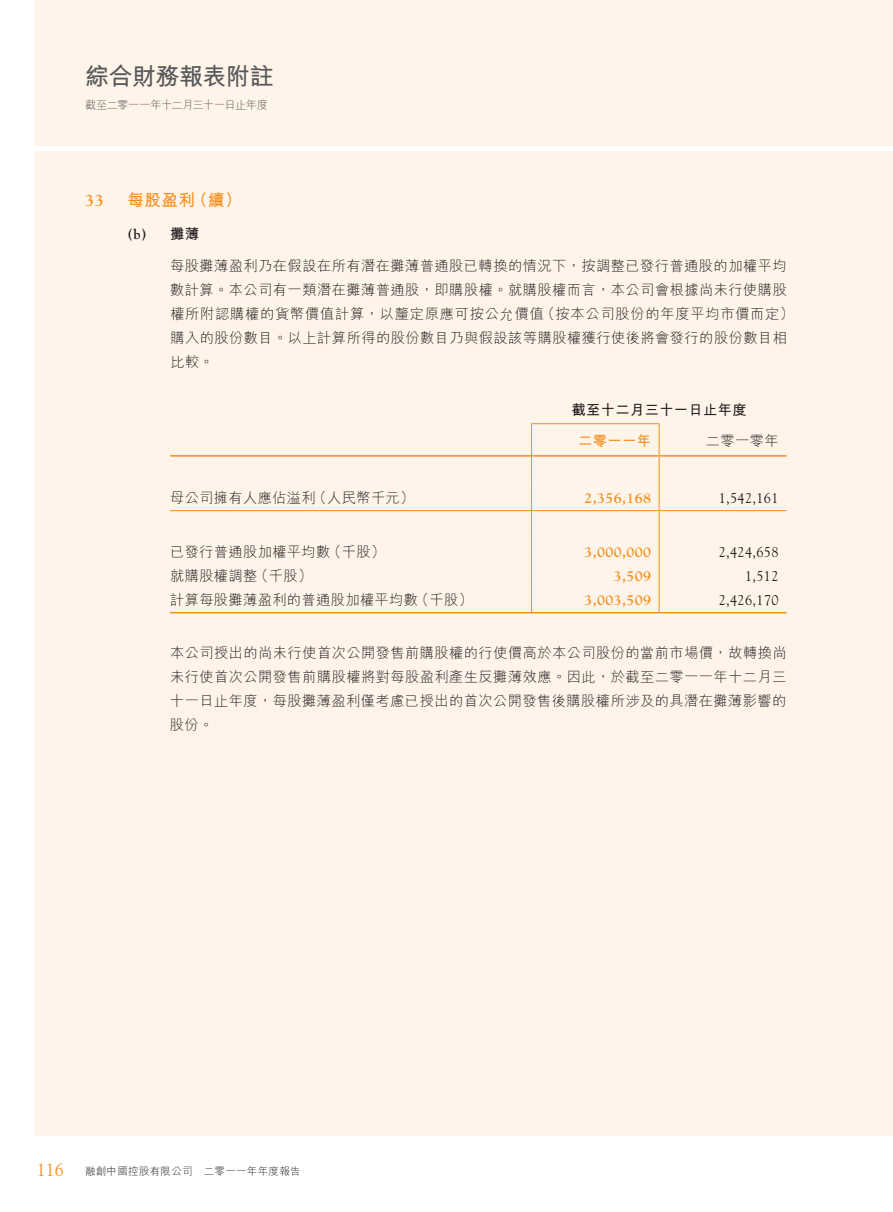
<style>
.page{position:relative;width:893px;height:1212px;background:#fff}
.page>*{position:absolute;margin:0;border:0;box-sizing:border-box;transform-origin:0 0}
.t1{font:700 24px "M Hei HK";letter-spacing:-.02em;color:#57585a}
.t2{font:700 16.5px "M Hei HK";color:#f68e1e}
.t3{font:700 16.5px "Goudy Std";color:#f68e1e}
.t4{font:300 14.25px/24px "M Hei HK";letter-spacing:.03em;color:#231f20}
.t5{font:700 14.25px "Goudy Std";letter-spacing:.03em;color:#f68e1e}
.t6{font:14.25px "Goudy Std";letter-spacing:.025em;color:#231f20}
.t7{font:700 14.25px "M Hei HK";letter-spacing:.03em;color:#231f20}
.t8{font:700 14.25px "Goudy Std";color:#231f20}
.t9{font:700 14.25px "M Hei HK";letter-spacing:.03em;color:#f68e1e}
.t10{font:300 11.25px "M Hei HK";letter-spacing:-.05em;color:#57585a}
.t11{font:300 10.5px "M Hei HK";letter-spacing:.03em;color:#231f20}
.s1{font-family:"M Hei HK"}
.s2{font-family:"Goudy Std";font-weight:400;font-size:18px;color:#f68e1e}
</style>
<div class="page">
<div style="left:34px;top:0;width:859px;height:1135px;background:#fef4e9"></div>
<hr style="left:34px;top:147px;width:859px;height:4px;background:#fff">
<hr style="left:531px;top:423px;width:128px;height:1px;background:#f68e1e">
<svg style="left:531px;top:424px;width:1px;height:189px"></svg>
<svg style="left:659px;top:424px;width:1px;height:188px"></svg>
<hr style="left:170px;top:455px;width:361px;height:2px;background:#f68e1e">
<hr style="left:532px;top:455px;width:127px;height:2px;background:#f68e1e">
<hr style="left:659px;top:455px;width:128px;height:2px;background:#f68e1e">
<hr style="left:170px;top:510px;width:361px;height:1px;background:#f68e1e">
<hr style="left:532px;top:510px;width:127px;height:1px;background:#f68e1e">
<hr style="left:659px;top:510px;width:128px;height:1px;background:#f68e1e">
<hr style="left:170px;top:612px;width:361px;height:1px;background:#f68e1e">
<hr style="left:532px;top:612px;width:127px;height:1px;background:#f68e1e">
<hr style="left:659px;top:612px;width:128px;height:1px;background:#f68e1e">
<h1 class="t1" style="left:85px;top:59px;width:190px">綜合財務報表附註</h1>
<p class="t10" style="left:85px;top:97px;width:184px">截至二零一一年十二月三十一日止年度</p>
<p class="t3" style="left:85px;top:190px;width:20px">33</p>
<p class="t2" style="left:128px;top:188px;width:116px">每股盈利（續）</p>
<p class="t8" style="left:128px;top:225px;width:73px">(b) <span class="s1">攤薄</span></p>
<p class="t4" style="left:170px;top:253px;width:626px">每股攤薄盈利乃在假設在所有潛在攤薄普通股已轉換的情況下，按調整已發行普通股的加權平均數計算。本公司有一類潛在攤薄普通股，即購股權。就購股權而言，本公司會根據尚未行使購股權所附認購權的貨幣價值計算，以釐定原應可按公允價值（按本公司股份的年度平均市價而定）購入的股份數目。以上計算所得的股份數目乃與假設該等購股權獲行使後將會發行的股份數目相比較。</p>
<p class="t7" style="left:571px;top:399px;width:177px">截至十二月三十一日止年度</p>
<p class="t9" style="left:578px;top:431px;width:74px">二零一一年</p>
<p class="t4" style="left:706px;top:428px;width:74px">二零一零年</p>
<p class="t4" style="left:170px;top:485px;width:246px">母公司擁有人應佔溢利（人民幣千元）</p>
<p class="t5" style="left:584px;top:489px;width:68px">2,356,168</p>
<p class="t6" style="left:719px;top:489px;width:61px">1,542,161</p>
<p class="t4" style="left:170px;top:539px;width:217px">已發行普通股加權平均數（千股）</p>
<p class="t5" style="left:584px;top:544px;width:68px">3,000,000</p>
<p class="t6" style="left:719px;top:543px;width:61px">2,424,658</p>
<p class="t4" style="left:170px;top:563px;width:144px">就購股權調整（千股）</p>
<p class="t5" style="left:614px;top:568px;width:39px">3,509</p>
<p class="t6" style="left:745px;top:567px;width:35px">1,512</p>
<p class="t4" style="left:170px;top:587px;width:304px">計算每股攤薄盈利的普通股加權平均數（千股）</p>
<p class="t5" style="left:584px;top:592px;width:68px">3,003,509</p>
<p class="t6" style="left:719px;top:591px;width:61px">2,426,170</p>
<p class="t4" style="left:170px;top:640px;width:618px;text-align:justify">本公司授出的尚未行使首次公開發售前購股權的行使價高於本公司股份的當前市場價，故轉換尚未行使首次公開發售前購股權將對每股盈利產生反攤薄效應。因此，於截至二零一一年十二月三十一日止年度，每股攤薄盈利僅考慮已授出的首次公開發售後購股權所涉及的具潛在攤薄影響的股份。</p>
<p class="t11" style="left:37px;top:1163px;width:265px"><span class="s2">116</span> 融創中國控股有限公司 二零一一年年度報告</p>
</div>
